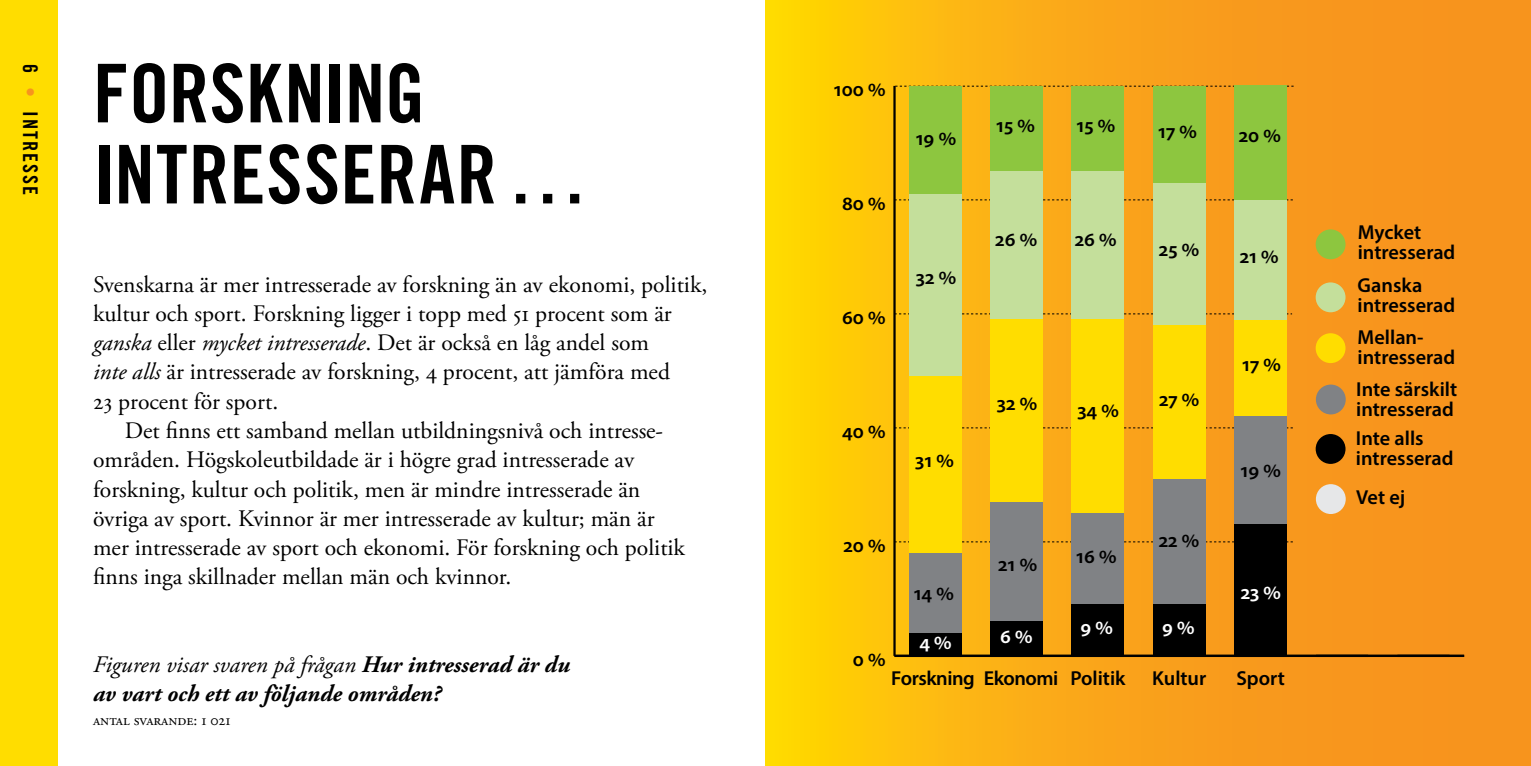
<style>
.page{position:relative;width:1531px;height:766px;background:#fff}
.page>*{position:absolute;margin:0;border:0;box-sizing:border-box;transform-origin:0 0}
.t1{font:81px/81px "Trade Gothic LT Std Bd Cn 20";letter-spacing:.005em;color:#000}
.t2{font:23.62px "Adobe Garamond Pro";color:#000}
.t3{font:italic 700 23.62px/29.2px "Adobe Garamond Pro";color:#000}
.t4{font:600 20.25px/20.2px "Myriad Pro";color:#000}
.t5{font:600 20.25px "Myriad Pro";letter-spacing:-.025em;color:#000}
.t6{font:600 20.25px "Myriad Pro";color:#fff}
.t7{font:20.25px "Trade Gothic LT Std Bd Cn 20";letter-spacing:.1em;color:#000}
.t8{font:15.75px "Adobe Garamond Pro";color:#000}
.s1{color:#f7941e}
.s2{font-style:italic}
.s3{font-weight:400}
</style>
<div class="page">
<div style="left:0;top:0;width:57px;height:765px;background:#fd0"></div>
<svg style="left:765px;top:0;width:766px;height:765px;background:#f9a915"></svg>
<hr style="left:893px;top:86px;width:2px;height:569px;background:#000">
<hr style="left:894px;top:654px;width:570px;height:2px;background:#000">
<svg style="left:895px;top:541px;width:398px;height:1px"></svg>
<svg style="left:895px;top:427px;width:398px;height:1px"></svg>
<svg style="left:895px;top:313px;width:397px;height:1px"></svg>
<svg style="left:895px;top:199px;width:399px;height:1px"></svg>
<svg style="left:895px;top:86px;width:400px;height:1px"></svg>
<div style="left:909px;top:86px;width:52px;height:108px;background:#8dc63f"></div>
<div style="left:990px;top:86px;width:52px;height:85px;background:#8dc63f"></div>
<div style="left:1072px;top:86px;width:52px;height:85px;background:#8dc63f"></div>
<div style="left:1153px;top:86px;width:52px;height:97px;background:#8dc63f"></div>
<div style="left:1234px;top:86px;width:53px;height:114px;background:#8dc63f"></div>
<div style="left:909px;top:194px;width:52px;height:182px;background:#c4df9b"></div>
<div style="left:990px;top:171px;width:52px;height:148px;background:#c4df9b"></div>
<div style="left:1072px;top:171px;width:52px;height:148px;background:#c4df9b"></div>
<div style="left:1153px;top:183px;width:52px;height:142px;background:#c4df9b"></div>
<div style="left:1234px;top:200px;width:53px;height:119px;background:#c4df9b"></div>
<div style="left:909px;top:376px;width:52px;height:177px;background:#fd0"></div>
<div style="left:990px;top:319px;width:52px;height:183px;background:#fd0"></div>
<div style="left:1072px;top:319px;width:52px;height:194px;background:#fd0"></div>
<div style="left:1153px;top:325px;width:52px;height:154px;background:#fd0"></div>
<div style="left:1234px;top:319px;width:53px;height:97px;background:#fd0"></div>
<div style="left:909px;top:553px;width:52px;height:80px;background:#808285"></div>
<div style="left:990px;top:502px;width:52px;height:119px;background:#808285"></div>
<div style="left:1072px;top:513px;width:52px;height:91px;background:#808285"></div>
<div style="left:1153px;top:479px;width:52px;height:125px;background:#808285"></div>
<div style="left:1234px;top:416px;width:53px;height:108px;background:#808285"></div>
<div style="left:909px;top:633px;width:52px;height:22px;background:#000"></div>
<div style="left:990px;top:621px;width:52px;height:34px;background:#000"></div>
<div style="left:1072px;top:604px;width:52px;height:51px;background:#000"></div>
<div style="left:1153px;top:604px;width:52px;height:51px;background:#000"></div>
<div style="left:1234px;top:524px;width:53px;height:131px;background:#000"></div>
<div style="left:1316px;top:484px;width:29px;height:30px;background:#e6e7e8;border-radius:50%"></div>
<div style="left:1315px;top:434px;width:30px;height:30px;background:#000;border-radius:50%"></div>
<div style="left:1316px;top:384px;width:29px;height:30px;background:#808285;border-radius:50%"></div>
<div style="left:1315px;top:333px;width:30px;height:30px;background:#fd0;border-radius:50%"></div>
<div style="left:1315px;top:282px;width:30px;height:30px;background:#c4df9b;border-radius:50%"></div>
<div style="left:1315px;top:229px;width:30px;height:30px;background:#8dc63f;border-radius:50%"></div>
<p class="t7" style="left:43px;top:64px;width:133px;rotate:90deg">6 <span class="s1">•</span> INTRESSE</p>
<h1 class="t1" style="left:93px;top:52px;width:497px">FORSKNING<br>INTRESSERAR…</h1>
<p class="t2" style="left:93px;top:270px;width:616px">Svenskarna är mer intresserade av forskning än av ekonomi, politik,</p>
<p class="t2" style="left:93px;top:299px;width:580px">kultur och sport. Forskning ligger i topp med 51 procent som är</p>
<p class="t2" style="left:93px;top:328px;width:557px"><span class="s2">ganska</span> eller <span class="s2">mycket intresserade</span>. Det är också en låg andel som</p>
<p class="t2" style="left:93px;top:357px;width:578px"><span class="s2">inte alls</span> är intresserade av forskning, 4 procent, att jämföra med</p>
<p class="t2" style="left:93px;top:387px;width:187px">23 procent för sport.</p>
<p class="t2" style="left:125px;top:416px;width:538px">Det finns ett samband mellan utbildningsnivå och intresse-</p>
<p class="t2" style="left:93px;top:445px;width:543px">områden. Högskoleutbildade är i högre grad intresserade av</p>
<p class="t2" style="left:93px;top:474px;width:549px">forskning, kultur och politik, men är mindre intresserade än</p>
<p class="t2" style="left:93px;top:504px;width:563px">övriga av sport. Kvinnor är mer intresserade av kultur; män är</p>
<p class="t2" style="left:93px;top:533px;width:593px">mer intresserade av sport och ekonomi. För forskning och politik</p>
<p class="t2" style="left:93px;top:562px;width:420px">finns inga skillnader mellan män och kvinnor.</p>
<p class="t3" style="left:93px;top:650px;width:478px"><span class="s3">Figuren visar svaren på frågan</span> Hur intresserad är du av vart och ett av följande områden?</p>
<p class="t8" style="left:93px;top:710px;width:139px">Antal svarande: 1 021</p>
<p class="t4" style="left:834px;top:78px;width:53px">100 %</p>
<p class="t4" style="left:842px;top:192px;width:45px">80 %</p>
<p class="t4" style="left:842px;top:306px;width:45px">60 %</p>
<p class="t4" style="left:916px;top:127px;width:42px">19 %</p>
<p class="t4" style="left:916px;top:266px;width:42px">32 %</p>
<p class="t4" style="left:842px;top:420px;width:45px">40 %</p>
<p class="t4" style="left:843px;top:534px;width:44px">20 %</p>
<p class="t4" style="left:853px;top:648px;width:34px">0 %</p>
<p class="t4" style="left:915px;top:449px;width:40px">31 %</p>
<p class="t4" style="left:914px;top:582px;width:42px">14 %</p>
<p class="t6" style="left:919px;top:629px;width:34px">4 %</p>
<p class="t4" style="left:996px;top:114px;width:40px">15 %</p>
<p class="t4" style="left:1076px;top:114px;width:40px">15 %</p>
<p class="t4" style="left:1158px;top:120px;width:40px">17 %</p>
<p class="t4" style="left:1239px;top:125px;width:44px">20 %</p>
<p class="t4" style="left:995px;top:229px;width:43px">26 %</p>
<p class="t4" style="left:1075px;top:229px;width:43px">26 %</p>
<p class="t4" style="left:1159px;top:238px;width:42px">25 %</p>
<p class="t4" style="left:997px;top:393px;width:42px">32 %</p>
<p class="t4" style="left:1077px;top:400px;width:43px">34 %</p>
<p class="t4" style="left:1159px;top:388px;width:42px">27 %</p>
<p class="t4" style="left:998px;top:553px;width:40px">21 %</p>
<p class="t4" style="left:1076px;top:545px;width:42px">16 %</p>
<p class="t4" style="left:1159px;top:530px;width:42px">22 %</p>
<p class="t6" style="left:1000px;top:623px;width:34px">6 %</p>
<p class="t6" style="left:1080px;top:614px;width:34px">9 %</p>
<p class="t6" style="left:1162px;top:614px;width:34px">9 %</p>
<p class="t4" style="left:1240px;top:246px;width:40px">21 %</p>
<p class="t4" style="left:1242px;top:353px;width:40px">17 %</p>
<p class="t4" style="left:1240px;top:459px;width:42px">19 %</p>
<p class="t6" style="left:1241px;top:579px;width:42px">23 %</p>
<p class="t5" style="left:891px;top:665px;width:236px">Forskning Ekonomi Politik</p>
<p class="t4" style="left:1152px;top:667px;width:56px">Kultur</p>
<p class="t4" style="left:1236px;top:667px;width:50px">Sport</p>
<p class="t4" style="left:1357px;top:221px;width:99px">Mycket intresserad</p>
<p class="t4" style="left:1357px;top:274px;width:99px">Ganska intresserad</p>
<p class="t4" style="left:1357px;top:326px;width:99px">Mellan&shy;intresserad</p>
<p class="t4" style="left:1356px;top:378px;width:103px">Inte särskilt intresserad</p>
<p class="t4" style="left:1356px;top:427px;width:99px">Inte alls intresserad</p>
<p class="t4" style="left:1356px;top:486px;width:51px">Vet ej</p>
</div>
